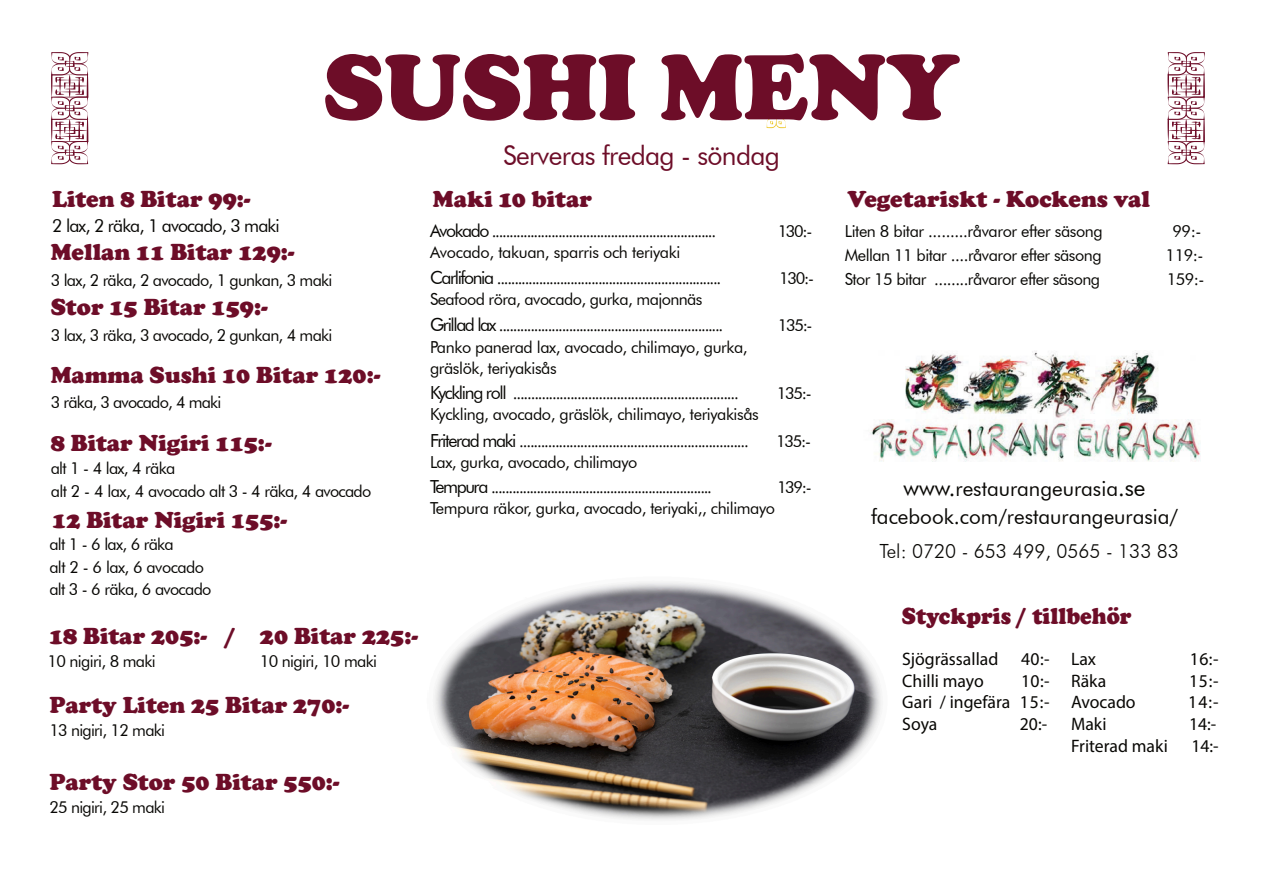
<style>
.page{position:relative;width:1263px;height:894px;background:#fff}
.page>*{position:absolute;margin:0;border:0;box-sizing:border-box;transform-origin:0 0}
.t1{font:900 96px "Cooper";color:#6d0d28}
.t2{font:27px "Futura BT";letter-spacing:-.025em;color:#6d0d28}
.t3{font:24px "Cooper Bla D";color:#6d0d28}
.t4{font:24px "Cooper Bla D";color:#6d0d28;scale:.91 1}
.t5{font:21px/28px "Futura BT";color:#080704;text-align:center}
.t6{font:300 19.5px "Futura BT";color:#080704}
.t7{font:18px/21.6px "Myriad Pro";color:#080704;text-align:justify}
.t8{font:18px "Futura BT";letter-spacing:-.05em;color:#080704}
.t9{font:16.5px/22.5px "Futura BT";letter-spacing:-.035em;color:#080704}
.s1{font-size:18px}
.s2{font-size:22.95px}
</style>
<div class="page">
<svg style="left:767px;top:118px;width:19px;height:10px"></svg>
<svg style="left:51px;top:52px;width:37px;height:112px"></svg>
<img style="left:870px;top:351px;width:331px;height:111px">
<svg style="left:1167px;top:52px;width:38px;height:112px"></svg>
<img style="left:434px;top:582px;width:448px;height:238px">
<h1 class="t1" style="left:323px;top:55px;width:638px">SUSHI MENY</h1>
<h2 class="t2" style="left:503px;top:144px;width:278px">Serveras fredag - söndag</h2>
<h3 class="t3" style="left:52px;top:187px;width:200px">Liten 8 Bitar 99:-</h3>
<p class="t8" style="left:52px;top:219px;width:229px">2 lax, 2 räka, 1 avocado, 3 maki</p>
<h3 class="t3" style="left:51px;top:241px;width:245px">Mellan 11 Bitar 129:-</h3>
<p class="t9" style="left:51px;top:270px;width:283px">3 lax, 2 räka, 2 avocado, 1 gunkan, 3 maki</p>
<h3 class="t3" style="left:51px;top:296px;width:218px">Stor 15 Bitar 159:-</h3>
<p class="t9" style="left:51px;top:325px;width:283px">3 lax, 3 räka, 3 avocado, 2 gunkan, 4 maki</p>
<h3 class="t3" style="left:51px;top:363px;width:331px">Mamma Sushi 10 Bitar 120:-</h3>
<p class="t9" style="left:51px;top:393px;width:172px">3 räka, 3 avocado, 4 maki</p>
<h3 class="t3" style="left:51px;top:431px;width:222px">8 Bitar Nigiri 115:-</h3>
<p class="t9" style="left:51px;top:458px;width:322px">alt 1 - 4 lax, 4 räka<br>alt 2 - 4 lax, 4 avocado alt 3 - 4 räka, 4 avocado</p>
<h3 class="t3" style="left:52px;top:508px;width:237px">12 Bitar Nigiri 155:-</h3>
<p class="t9" style="left:49px;top:534px;width:164px">alt 1 - 6 lax, 6 räka<br>alt 2 - 6 lax, 6 avocado alt 3 - 6 räka, 6 avocado</p>
<h3 class="t3" style="left:433px;top:187px;width:161px">Maki 10 bitar</h3>
<p class="t9" style="left:430px;top:221px;width:288px"><span class="s1">Avokado</span> ................................................................</p>
<p class="t9" style="left:778px;top:221px;width:36px">130:-</p>
<p class="t9" style="left:430px;top:240px;width:293px;line-height:26.7px">Avocado, takuan, sparris och teriyaki<br><span class="s1">Carlifonia</span> ................................................................</p>
<p class="t9" style="left:779px;top:269px;width:36px">130:-</p>
<p class="t9" style="left:430px;top:288px;width:295px;line-height:26.1px">Seafood röra, avocado, gurka, majonnäs<br><span class="s1">Grillad lax</span> ................................................................</p>
<p class="t9" style="left:778px;top:316px;width:36px">135:-</p>
<p class="t9" style="left:430px;top:337px;width:319px;line-height:21px">Panko panerad lax, avocado, chilimayo, gurka, gräslök, teriyakisås</p>
<p class="t9" style="left:430px;top:383px;width:310px"><span class="s1">Kyckling roll</span> ...............................................................</p>
<p class="t9" style="left:777px;top:383px;width:36px">135:-</p>
<p class="t9" style="left:430px;top:402px;width:330px;line-height:26.8px">Kyckling, avocado, gräslök, chilimayo, teriyakisås<br><span class="s1">Friterad maki</span> ................................................................</p>
<p class="t9" style="left:776px;top:431px;width:36px">135:-</p>
<p class="t9" style="left:430px;top:451px;width:284px;line-height:25.2px">Lax, gurka, avocado, chilimayo<br><span class="s1">Tempura</span> ...............................................................</p>
<p class="t9" style="left:777px;top:477px;width:36px">139:-</p>
<p class="t9" style="left:430px;top:498px;width:346px">Tempura räkor, gurka, avocado, teriyaki,, chilimayo</p>
<h3 class="t3" style="left:49px;top:625px;width:371px">18 Bitar 205:- / 20 Bitar 225:-</h3>
<p class="t9" style="left:48px;top:651px;width:110px">10 nigiri, 8 maki</p>
<p class="t9" style="left:260px;top:651px;width:119px">10 nigiri, 10 maki</p>
<h3 class="t3" style="left:49px;top:693px;width:301px">Party Liten 25 Bitar 270:-</h3>
<p class="t9" style="left:49px;top:720px;width:117px">13 nigiri, 12 maki</p>
<h3 class="t3" style="left:49px;top:770px;width:292px">Party Stor 50 Bitar 550:-</h3>
<p class="t9" style="left:49px;top:796px;width:117px">25 nigiri, 25 maki</p>
<h3 class="t3" style="left:848px;top:187px;width:304px">Vegetariskt - Kockens val</h3>
<p class="t9" style="left:845px;top:221px;width:260px">Liten 8 bitar .........råvaror efter säsong</p>
<p class="t9" style="left:1172px;top:221px;width:31px">99:-</p>
<p class="t9" style="left:845px;top:245px;width:258px">Mellan 11 bitar ....råvaror efter säsong</p>
<p class="t9" style="left:1165px;top:245px;width:39px">119:-</p>
<p class="t9" style="left:845px;top:269px;width:257px">Stor 15 bitar ........råvaror efter säsong</p>
<p class="t9" style="left:1167px;top:269px;width:39px">159:-</p>
<p class="t5" style="left:871px;top:476px;width:309px"><span class="s2">www.</span>restaurangeurasia<span class="s2">.se </span>facebook.com/restaurangeurasia/</p>
<p class="t6" style="left:880px;top:543px;width:301px">Tel: 0720 - 653 499, 0565 - 133 83</p>
<h3 class="t4" style="left:902px;top:604px;width:254px">Styckpris / tillbehör</h3>
<p class="t7" style="left:1071px;top:649px;width:27px">Lax</p>
<p class="t7" style="left:1190px;top:649px;width:30px">16:-</p>
<p class="t7" style="left:1071px;top:671px;width:37px">Räka</p>
<p class="t7" style="left:1189px;top:671px;width:31px">15:-</p>
<p class="t7" style="left:1071px;top:692px;width:66px">Avocado</p>
<p class="t7" style="left:1188px;top:692px;width:32px">14:-</p>
<p class="t7" style="left:1071px;top:714px;width:37px">Maki</p>
<p class="t7" style="left:1189px;top:714px;width:29px">14:-</p>
<p class="t7" style="left:1071px;top:736px;width:98px">Friterad maki</p>
<p class="t7" style="left:1191px;top:736px;width:29px">14:-</p>
<p class="t7" style="left:902px;top:649px;width:98px">Sjögrässallad</p>
<p class="t7" style="left:1021px;top:649px;width:30px">40:-</p>
<p class="t7" style="left:902px;top:671px;width:83px">Chilli mayo</p>
<p class="t7" style="left:902px;top:671px;width:149px;text-indent:119px">10:- Gari / ingefära 15:- Soya</p>
<p class="t7" style="left:1020px;top:714px;width:29px">20:-</p>
</div>
